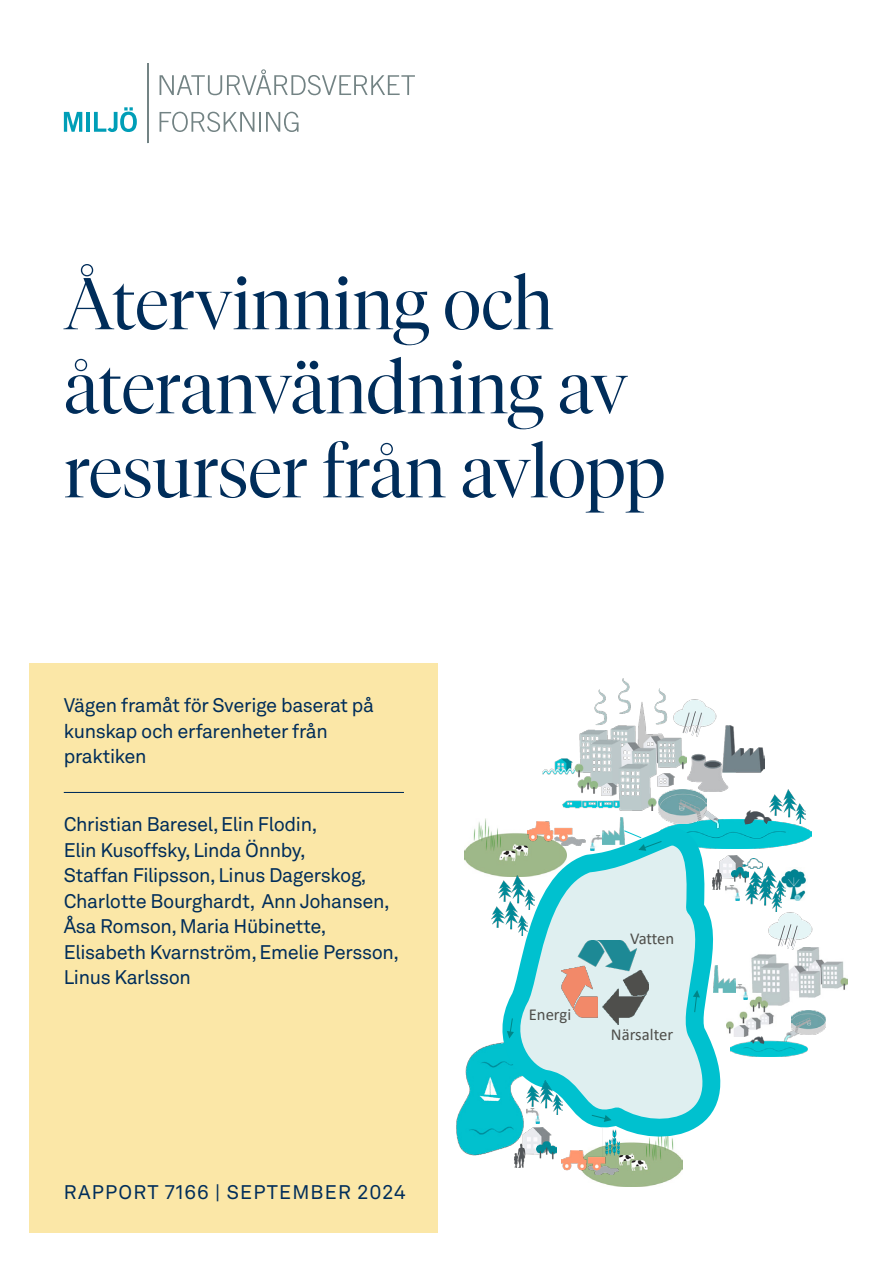
<style>
.page{position:relative;width:893px;height:1263px;background:#fff}
.page>*{position:absolute;margin:0;border:0;box-sizing:border-box;transform-origin:0 0}
.t1{font:300 72px/84px "Tiempos Fine";letter-spacing:-.005em;color:#002d5a}
.t2{font:19.5px/25.5px "Akkurat LL";letter-spacing:-.02em;color:#002d5a}
.t3{font:19.5px "Akkurat LL";letter-spacing:.06em;color:#002d5a}
.t4{font:16.65px "Calibri";color:#4e4e4a}
</style>
<div class="page">
<img style="left:746px;top:947px;width:102px;height:89px">
<img style="left:778px;top:1023px;width:26px;height:14px">
<img style="left:746px;top:984px;width:1px;height:15px">
<img style="left:791px;top:1010px;width:34px;height:25px">
<img style="left:465px;top:818px;width:30px;height:57px">
<img style="left:456px;top:1044px;width:35px;height:112px">
<img style="left:585px;top:1153px;width:97px;height:34px">
<img style="left:561px;top:1153px;width:58px;height:22px">
<img style="left:602px;top:1153px;width:20px;height:3px">
<img style="left:514px;top:1153px;width:42px;height:14px">
<img style="left:687px;top:726px;width:78px;height:65px">
<img style="left:542px;top:678px;width:145px;height:133px">
<img style="left:658px;top:811px;width:153px;height:38px">
<img style="left:659px;top:789px;width:47px;height:28px">
<img style="left:770px;top:789px;width:36px;height:34px">
<img style="left:673px;top:698px;width:44px;height:39px">
<img style="left:786px;top:869px;width:20px;height:31px">
<img style="left:750px;top:866px;width:36px;height:34px">
<img style="left:746px;top:878px;width:35px;height:33px">
<img style="left:746px;top:871px;width:2px;height:19px">
<img style="left:746px;top:859px;width:17px;height:9px">
<img style="left:769px;top:911px;width:44px;height:39px">
<svg style="left:491px;top:836px;width:184px;height:317px"></svg>
<svg style="left:495px;top:817px;width:251px;height:325px"></svg>
<img style="left:730px;top:1037px;width:78px;height:19px">
<svg style="left:507px;top:1018px;width:7px;height:20px"></svg>
<svg style="left:693px;top:990px;width:7px;height:23px"></svg>
<svg style="left:624px;top:830px;width:38px;height:21px"></svg>
<svg style="left:591px;top:1114px;width:21px;height:8px"></svg>
<img style="left:527px;top:1080px;width:36px;height:34px">
<img style="left:562px;top:940px;width:87px;height:84px">
<img style="left:700px;top:809px;width:22px;height:22px">
<div style="left:30px;top:663px;width:408px;height:570px;background:#fbe7a7"></div>
<hr style="left:64px;top:792px;width:340px;height:1px;background:#002d5a">
<svg style="left:64px;top:112px;width:18px;height:20px"></svg>
<hr style="left:86px;top:112px;width:4px;height:20px;background:#009eb7">
<svg style="left:94px;top:107px;width:43px;height:25px"></svg>
<svg style="left:160px;top:112px;width:94px;height:20px"></svg>
<hr style="left:259px;top:112px;width:2px;height:20px;background:#738384">
<svg style="left:266px;top:112px;width:33px;height:20px"></svg>
<svg style="left:160px;top:69px;width:255px;height:26px"></svg>
<hr style="left:147px;top:64px;width:2px;height:79px;background:#738384">
<h1 class="t1" style="left:64px;top:261px;width:603px">Återvinning och återanvändning av resurser från avlopp</h1>
<p class="t2" style="left:64px;top:692px;width:312px">Vägen framåt för Sverige baserat på kunskap och erfarenheter från praktiken</p>
<p class="t2" style="left:64px;top:811px;width:337px">Christian Baresel, Elin Flodin,<br>Elin Kusoffsky, Linda Önnby,<br>Staffan Filipsson, Linus Dagerskog,<br>Charlotte Bourghardt, Ann Johansen,<br>Åsa Romson, Maria Hübinette,<br>Elisabeth Kvarnström, Emelie Persson,<br>Linus Karlsson</p>
<p class="t3" style="left:64px;top:1178px;width:343px">RAPPORT 7166 | SEPTEMBER 2024</p>
<p class="t4" style="left:529px;top:1003px;width:44px">Energi</p>
<p class="t4" style="left:630px;top:927px;width:46px">Vatten</p>
<p class="t4" style="left:611px;top:1023px;width:64px">Närsalter</p>
</div>
